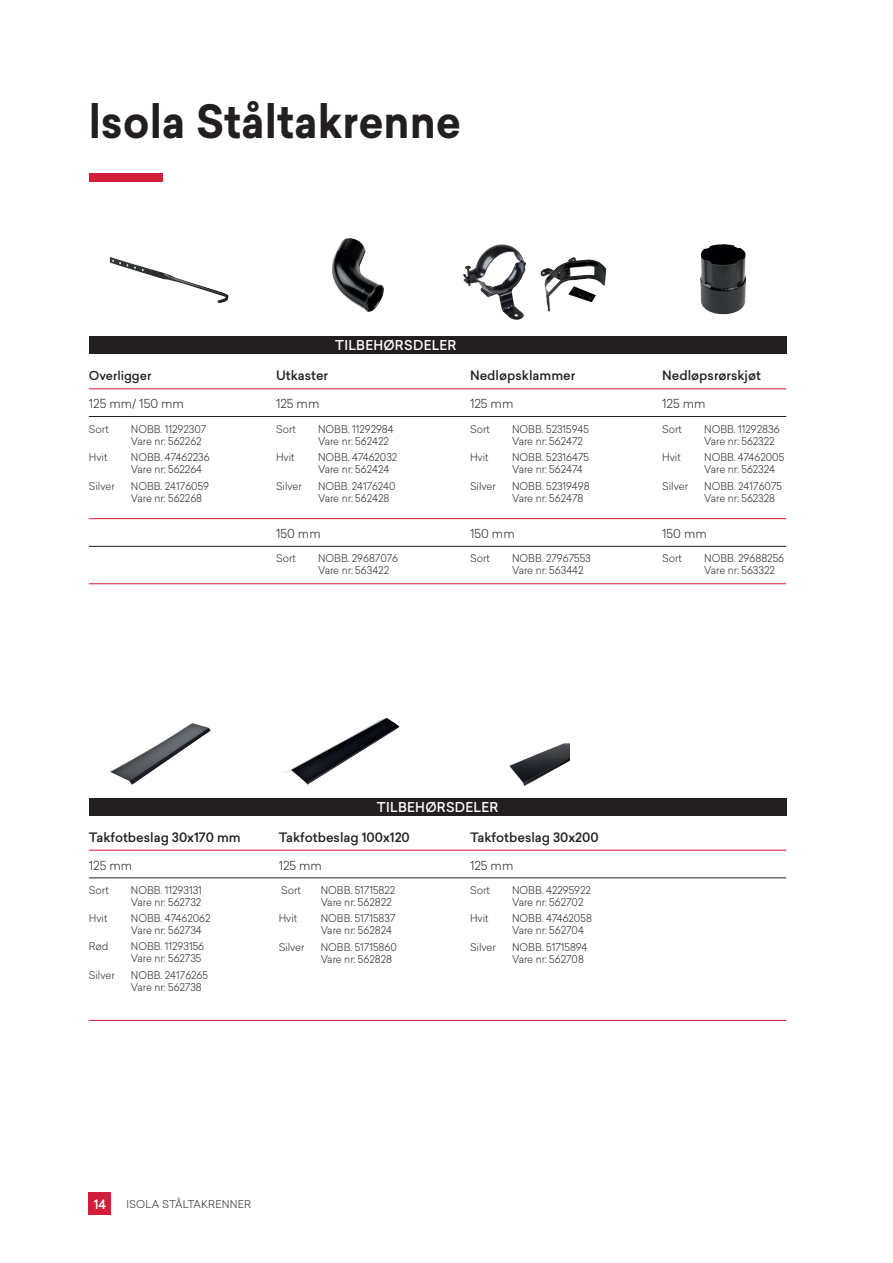
<style>
.page{position:relative;width:893px;height:1263px;background:#fff}
.page>*{position:absolute;margin:0;border:0;box-sizing:border-box;transform-origin:0 0}
.t1{font:700 45px "Sailec";color:#231f20;scale:.94 1}
.t2{font:500 13.35px "Sailec";letter-spacing:.02em;color:#fff}
.t3{font:500 12.75px "Sailec";color:#231f20}
.t4{font:500 12.75px "Sailec";color:#fff}
.t5{font:300 12.15px "Sailec";color:#231f20}
.t6{font:500 12.15px "Sailec";color:#231f20}
.t7{font:300 10.5px/12px "Sailec";color:#231f20;scale:.96 1}
.t8{font:300 10.5px "Sailec";letter-spacing:.02em;color:#231f20}
</style>
<div class="page">
<div style="left:89px;top:1193px;width:22px;height:22px;background:#d31e39"></div>
<img style="left:332px;top:238px;width:52px;height:74px">
<img style="left:700px;top:244px;width:46px;height:71px">
<div style="left:89px;top:336px;width:697px;height:18px;background:#231f20"></div>
<div style="left:89px;top:798px;width:697px;height:17px;background:#231f20"></div>
<hr style="left:89px;top:416px;width:697px;height:1px;background:#231f20">
<hr style="left:89px;top:877px;width:697px;height:1px;background:#231f20">
<hr style="left:89px;top:546px;width:697px;height:1px;background:#231f20">
<hr style="left:89px;top:518px;width:697px;height:1px;background:#d21f2f">
<hr style="left:89px;top:1020px;width:697px;height:1px;background:#d21f2f">
<hr style="left:89px;top:583px;width:697px;height:1px;background:#d21f2f">
<hr style="left:89px;top:388px;width:697px;height:1px;background:#d31e39">
<hr style="left:89px;top:850px;width:697px;height:1px;background:#d31e39">
<img style="left:110px;top:257px;width:119px;height:46px">
<img style="left:109px;top:723px;width:102px;height:62px">
<img style="left:509px;top:743px;width:61px;height:43px">
<img style="left:284px;top:718px;width:115px;height:67px">
<img style="left:540px;top:257px;width:66px;height:55px">
<div style="left:89px;top:173px;width:74px;height:8px;background:#d31e39"></div>
<img style="left:463px;top:244px;width:63px;height:76px">
<h1 class="t1" style="left:89px;top:89px;width:398px">lsola Ståltakrenne</h1>
<p class="t2" style="left:335px;top:336px;width:123px">TILBEHØRSDELER</p>
<p class="t6" style="left:89px;top:367px;width:64px">Overligger</p>
<p class="t3" style="left:276px;top:367px;width:54px">Utkaster</p>
<p class="t3" style="left:470px;top:367px;width:107px">Nedløpsklammer</p>
<p class="t3" style="left:662px;top:367px;width:100px">Nedløpsrørskjøt</p>
<p class="t5" style="left:89px;top:395px;width:97px">125 mm/ 150 mm</p>
<p class="t5" style="left:276px;top:395px;width:45px">125 mm</p>
<p class="t5" style="left:470px;top:395px;width:45px">125 mm</p>
<p class="t5" style="left:662px;top:395px;width:45px">125 mm</p>
<p class="t7" style="left:89px;top:422px;width:22px">Sort</p>
<p class="t7" style="left:131px;top:422px;width:80px">NOBB. 11292307<br>Vare nr: 562262</p>
<p class="t7" style="left:89px;top:451px;width:21px">Hvit</p>
<p class="t7" style="left:131px;top:451px;width:83px">NOBB. 47462236<br>Vare nr: 562264</p>
<p class="t7" style="left:89px;top:479px;width:28px">Silver</p>
<p class="t7" style="left:131px;top:479px;width:83px">NOBB. 24176059<br>Vare nr: 562268</p>
<p class="t7" style="left:276px;top:422px;width:22px">Sort</p>
<p class="t7" style="left:318px;top:422px;width:80px">NOBB. 11292984<br>Vare nr: 562422</p>
<p class="t7" style="left:276px;top:451px;width:21px">Hvit</p>
<p class="t7" style="left:318px;top:451px;width:84px">NOBB. 47462032<br>Vare nr: 562424</p>
<p class="t7" style="left:276px;top:479px;width:28px">Silver</p>
<p class="t7" style="left:318px;top:479px;width:82px">NOBB. 24176240<br>Vare nr: 562428</p>
<p class="t7" style="left:470px;top:422px;width:22px">Sort</p>
<p class="t7" style="left:512px;top:422px;width:82px">NOBB. 52315945<br>Vare nr: 562472</p>
<p class="t7" style="left:470px;top:451px;width:21px">Hvit</p>
<p class="t7" style="left:512px;top:451px;width:82px">NOBB. 52316475<br>Vare nr: 562474</p>
<p class="t7" style="left:470px;top:479px;width:28px">Silver</p>
<p class="t7" style="left:512px;top:479px;width:82px">NOBB. 52319498<br>Vare nr: 562478</p>
<p class="t7" style="left:662px;top:422px;width:22px">Sort</p>
<p class="t7" style="left:704px;top:422px;width:80px">NOBB. 11292836<br>Vare nr: 562322</p>
<p class="t7" style="left:662px;top:451px;width:21px">Hvit</p>
<p class="t7" style="left:704px;top:451px;width:85px">NOBB. 47462005<br>Vare nr: 562324</p>
<p class="t7" style="left:662px;top:479px;width:28px">Silver</p>
<p class="t7" style="left:704px;top:479px;width:83px">NOBB. 24176075<br>Vare nr: 562328</p>
<p class="t5" style="left:276px;top:525px;width:46px">150 mm</p>
<p class="t5" style="left:470px;top:525px;width:46px">150 mm</p>
<p class="t5" style="left:662px;top:525px;width:46px">150 mm</p>
<p class="t7" style="left:276px;top:552px;width:22px">Sort</p>
<p class="t7" style="left:318px;top:552px;width:85px">NOBB. 29687076<br>Vare nr: 563422</p>
<p class="t7" style="left:470px;top:552px;width:22px">Sort</p>
<p class="t7" style="left:512px;top:552px;width:84px">NOBB. 27967553<br>Vare nr: 563442</p>
<p class="t7" style="left:662px;top:552px;width:22px">Sort</p>
<p class="t7" style="left:704px;top:552px;width:85px">NOBB. 29688256<br>Vare nr: 563322</p>
<p class="t2" style="left:377px;top:797px;width:123px">TILBEHØRSDELER</p>
<p class="t3" style="left:89px;top:828px;width:153px">Takfotbeslag 30x170 mm</p>
<p class="t3" style="left:279px;top:828px;width:133px">Takfotbeslag 100x120</p>
<p class="t3" style="left:470px;top:828px;width:130px">Takfotbeslag 30x200</p>
<p class="t5" style="left:89px;top:857px;width:45px">125 mm</p>
<p class="t5" style="left:279px;top:857px;width:45px">125 mm</p>
<p class="t5" style="left:470px;top:857px;width:45px">125 mm</p>
<p class="t7" style="left:89px;top:884px;width:22px">Sort</p>
<p class="t7" style="left:131px;top:884px;width:75px">NOBB. 11293131<br>Vare nr: 562732</p>
<p class="t7" style="left:89px;top:912px;width:21px">Hvit</p>
<p class="t7" style="left:131px;top:912px;width:84px">NOBB. 47462062<br>Vare nr: 562734</p>
<p class="t7" style="left:89px;top:940px;width:22px">Rød</p>
<p class="t7" style="left:131px;top:940px;width:78px">NOBB. 11293156<br>Vare nr: 562735</p>
<p class="t7" style="left:89px;top:968px;width:28px">Silver</p>
<p class="t7" style="left:131px;top:968px;width:82px">NOBB. 24176265<br>Vare nr: 562738</p>
<p class="t7" style="left:281px;top:884px;width:22px">Sort</p>
<p class="t7" style="left:321px;top:884px;width:79px">NOBB. 51715822<br>Vare nr: 562822</p>
<p class="t7" style="left:279px;top:912px;width:21px">Hvit</p>
<p class="t7" style="left:321px;top:912px;width:79px">NOBB. 51715837<br>Vare nr: 562824</p>
<p class="t7" style="left:279px;top:941px;width:28px">Silver</p>
<p class="t7" style="left:321px;top:941px;width:81px">NOBB. 51715860<br>Vare nr: 562828</p>
<p class="t7" style="left:470px;top:884px;width:22px">Sort</p>
<p class="t7" style="left:512px;top:884px;width:84px">NOBB. 42295922<br>Vare nr: 562702</p>
<p class="t7" style="left:470px;top:912px;width:21px">Hvit</p>
<p class="t7" style="left:512px;top:912px;width:85px">NOBB. 47462058<br>Vare nr: 562704</p>
<p class="t7" style="left:470px;top:941px;width:28px">Silver</p>
<p class="t7" style="left:512px;top:941px;width:80px">NOBB. 51715894<br>Vare nr: 562708</p>
<p class="t4" style="left:94px;top:1195px;width:14px">14</p>
<p class="t8" style="left:126px;top:1196px;width:127px">ISOLA STÅLTAKRENNER</p>
</div>
